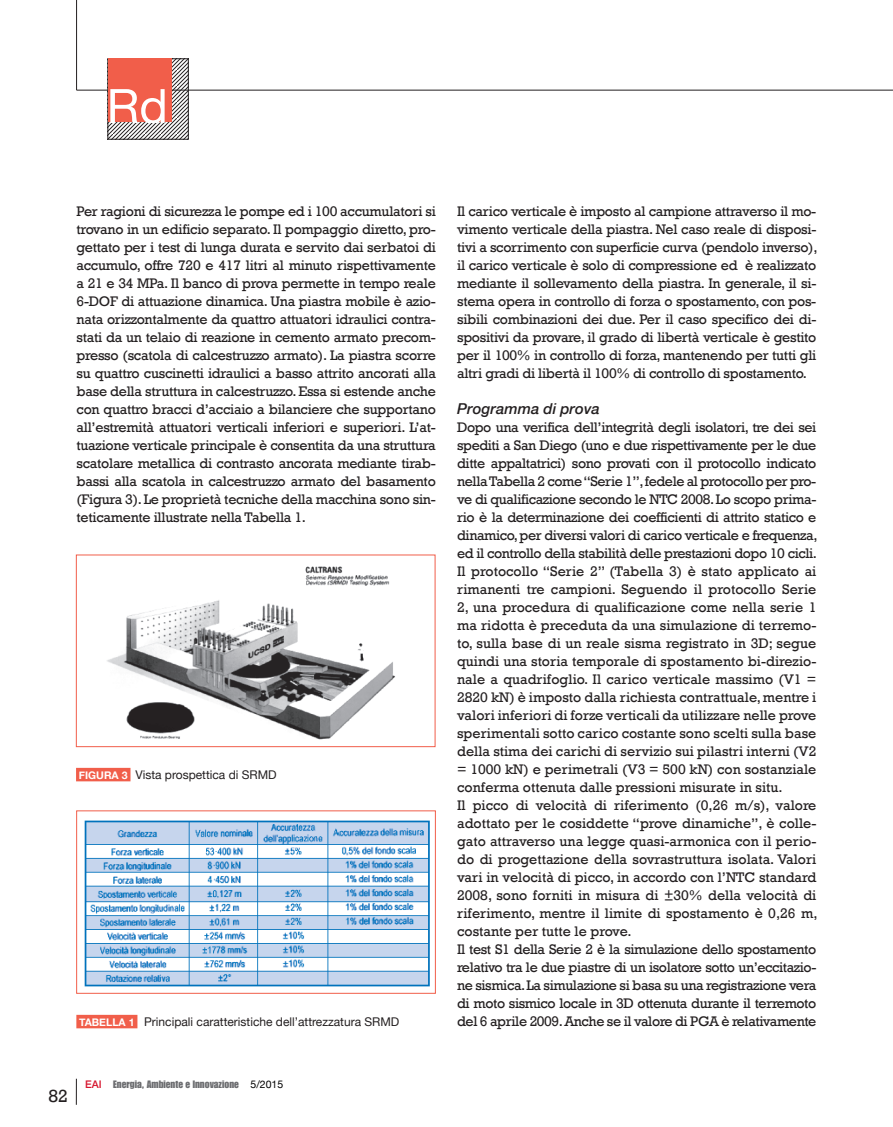
<style>
.page{position:relative;width:893px;height:1127px;background:#fff}
.page>*{position:absolute;margin:0;border:0;box-sizing:border-box;transform-origin:0 0}
.t1{font:18px "Rockwell";color:#231f20}
.t2{font:italic 500 15px "Helvetica Neue";color:#231f20}
.t3{font:14.25px/18px "Rockwell";color:#231f20;text-align:justify}
.t4{font:12px "Helvetica Neue";color:#231f20}
.t5{font:10.5px "Impact LT Std";color:#6c6d70}
.s1{font-weight:700;font-size:10.5px;color:#fff}
.s2{font-family:"Helvetica Neue";font-weight:500;color:#d7162e}
.s3{font-family:"Helvetica Neue";color:#000}
</style>
<div class="page">
<hr style="left:76px;top:0;width:1px;height:90px;background:#231f20">
<hr style="left:77px;top:90px;width:816px;height:1px;background:#231f20">
<svg style="left:108px;top:59px;width:80px;height:80px"></svg>
<div style="left:108px;top:58px;width:63px;height:64px;background:#f15e4a"></div>
<svg style="left:110px;top:89px;width:55px;height:33px"></svg>
<svg style="left:76px;top:1079px;width:1px;height:26px"></svg>
<div style="left:76px;top:768px;width:55px;height:13px;background:#f15e4a"></div>
<img style="left:107px;top:566px;width:288px;height:174px">
<div style="left:76px;top:555px;width:359px;height:192px;border:1px solid #f15e4a"></div>
<img style="left:84px;top:820px;width:346px;height:167px">
<div style="left:76px;top:810px;width:360px;height:184px;border:1px solid #f15e4a"></div>
<div style="left:76px;top:1015px;width:61px;height:13px;background:#f15e4a"></div>
<p class="t3" style="left:77px;top:202px;width:361px">Per ragioni di sicurezza le pompe ed i 100 accumulatori si trovano in un edificio separato. Il pompaggio diretto, pro&shy;gettato per i test di lunga durata e servito dai serbatoi di accumulo, offre 720 e 417 litri al minuto rispettivamente a 21 e 34 MPa. Il banco di prova permette in tempo reale 6-DOF di attuazione dinamica. Una piastra mobile è azio&shy;nata orizzontalmente da quattro attuatori idraulici contra&shy;stati da un telaio di reazione in cemento armato precom&shy;presso (scatola di calcestruzzo armato). La piastra scorre su quattro cuscinetti idraulici a basso attrito ancorati alla base della struttura in calcestruzzo. Essa si estende anche con quattro bracci d’acciaio a bilanciere che supportano all’estremità attuatori verticali inferiori e superiori. L’at&shy;tuazione verticale principale è consentita da una struttura scatolare metallica di contrasto ancorata mediante tirab&shy;bassi alla scatola in calcestruzzo armato del basamento (Figura 3). Le proprietà tecniche della macchina sono sin&shy;teticamente illustrate nella Tabella 1.</p>
<p class="t3" style="left:457px;top:202px;width:362px">Il carico verticale è imposto al campione attraverso il mo&shy;vimento verticale della piastra. Nel caso reale di disposi&shy;tivi a scorrimento con superficie curva (pendolo inverso), il carico verticale è solo di compressione ed è realizzato mediante il sollevamento della piastra. In generale, il si&shy;stema opera in controllo di forza o spostamento, con pos&shy;sibili combinazioni dei due. Per il caso specifico dei di&shy;spositivi da provare, il grado di libertà verticale è gestito per il 100% in controllo di forza, mantenendo per tutti gli altri gradi di libertà il 100% di controllo di spostamento.</p>
<p class="t2" style="left:457px;top:396px;width:144px">Programma di prova</p>
<p class="t3" style="left:457px;top:418px;width:362px;text-align:left">Dopo una verifica dell’integrità degli isolatori, tre dei sei spediti a San Diego (uno e due rispettivamente per le due ditte appaltatrici) sono provati con il protocollo indicato nella Tabella 2 come “Serie 1”, fedele al protocollo per pro&shy;ve di qualificazione secondo le NTC 2008. Lo scopo prima&shy;rio è la determinazione dei coefficienti di attrito statico e dinamico, per diversi valori di carico verticale e frequenza, ed il controllo della stabilità delle prestazioni dopo 10 cicli.<br>Il protocollo “Serie 2” (Tabella 3) è stato applicato ai rimanenti tre campioni. Seguendo il protocollo Serie 2, una procedura di qualificazione come nella serie 1 ma ridotta è preceduta da una simulazione di terremo&shy;to, sulla base di un reale sisma registrato in 3D; segue quindi una storia temporale di spostamento bi-direzio&shy;nale a quadrifoglio. Il carico verticale massimo (V1 = 2820 kN) è imposto dalla richiesta contrattuale, mentre i valori inferiori di forze verticali da utilizzare nelle prove sperimentali sotto carico costante sono scelti sulla base della stima dei carichi di servizio sui pilastri interni (V2 = 1000 kN) e perimetrali (V3 = 500 kN) con sostanziale conferma ottenuta dalle pressioni misurate in situ.<br>Il picco di velocità di riferimento (0,26 m/s), valore adottato per le cosiddette “prove dinamiche”, è colle&shy;gato attraverso una legge quasi-armonica con il perio&shy;do di progettazione della sovrastruttura isolata. Valori vari in velocità di picco, in accordo con l’NTC standard 2008, sono forniti in misura di ±30% della velocità di riferimento, mentre il limite di spostamento è 0,26 m, costante per tutte le prove.<br>Il test S1 della Serie 2 è la simulazione dello spostamento relativo tra le due piastre di un isolatore sotto un’eccitazio&shy;ne sismica. La simulazione si basa su una registrazione vera di moto sismico locale in 3D ottenuta durante il terremoto del 6 aprile 2009. Anche se il valore di PGA è relativamente</p>
<p class="t4" style="left:79px;top:766px;width:199px"><span class="s1">FIGURA 3</span> Vista prospettica di SRMD</p>
<p class="t4" style="left:79px;top:1013px;width:322px"><span class="s1">TABELLA 1</span> Principali caratteristiche dell’attrezzatura SRMD</p>
<p class="t1" style="left:49px;top:1086px;width:21px">82</p>
<p class="t5" style="left:85px;top:1078px;width:200px"><span class="s2">EAI</span> Energia, Ambiente e Innovazione <span class="s3">5/2015</span></p>
</div>
